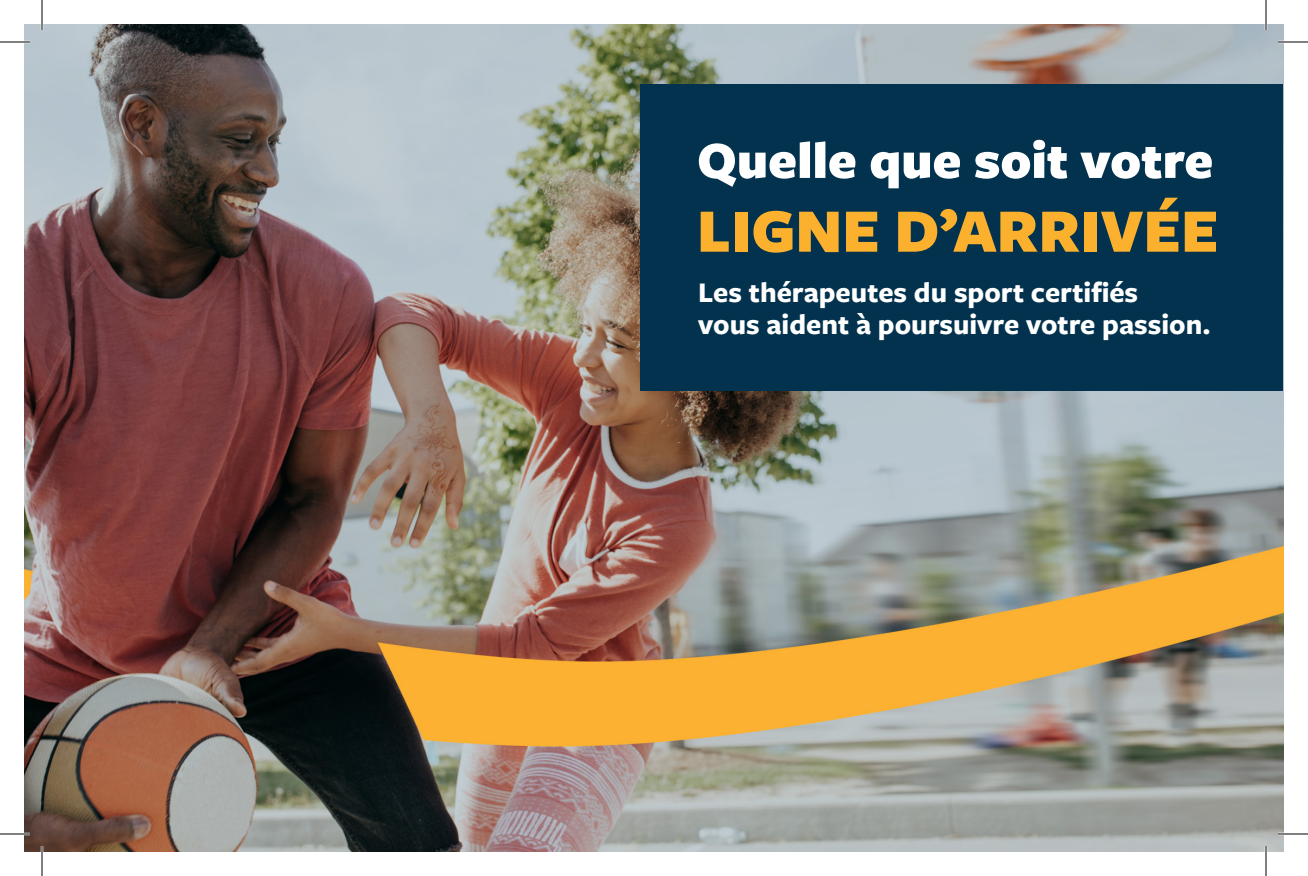
<style>
.page{position:relative;width:1308px;height:876px;background:#fff}
.page>*{position:absolute;margin:0;border:0;box-sizing:border-box;transform-origin:0 0}
.t1{font:900 64px "Freight Sans Pro";color:#fbb12e}
.t2{font:900 54px "Freight Sans Pro";color:#fff}
.t3{font:700 29.6px "Freight Sans Pro";color:#fff}
</style>
<div class="page">
<img style="left:24px;top:24px;width:1260px;height:828px">
<div style="left:640px;top:85px;width:643px;height:306px;background:#02324d"></div>
<hr style="left:0;top:41px;width:30px;height:2px;background:#fff">
<hr style="left:1278px;top:41px;width:30px;height:2px;background:#fff">
<hr style="left:0;top:833px;width:30px;height:2px;background:#fff">
<hr style="left:1278px;top:833px;width:30px;height:2px;background:#fff">
<hr style="left:41px;top:0;width:2px;height:30px;background:#fff">
<hr style="left:41px;top:846px;width:2px;height:30px;background:#fff">
<hr style="left:1265px;top:0;width:2px;height:30px;background:#fff">
<hr style="left:1265px;top:846px;width:2px;height:30px;background:#fff">
<hr style="left:0;top:42px;width:30px;height:1px;background:#000">
<hr style="left:1278px;top:42px;width:30px;height:1px;background:#000">
<hr style="left:0;top:834px;width:30px;height:1px;background:#000">
<hr style="left:1278px;top:834px;width:30px;height:1px;background:#000">
<hr style="left:42px;top:0;width:1px;height:30px;background:#000">
<hr style="left:42px;top:846px;width:1px;height:30px;background:#000">
<hr style="left:1266px;top:0;width:1px;height:30px;background:#000">
<hr style="left:1266px;top:846px;width:1px;height:30px;background:#000">
<p class="t2" style="left:697px;top:123px;width:518px">Quelle que soit votre</p>
<p class="t1" style="left:697px;top:186px;width:523px">LIGNE D’ARRIVÉE</p>
<p class="t3" style="left:698px;top:272px;width:441px">Les thérapeutes du sport certifiés</p>
<p class="t3" style="left:698px;top:304px;width:514px">vous aident à poursuivre votre passion.</p>
</div>
